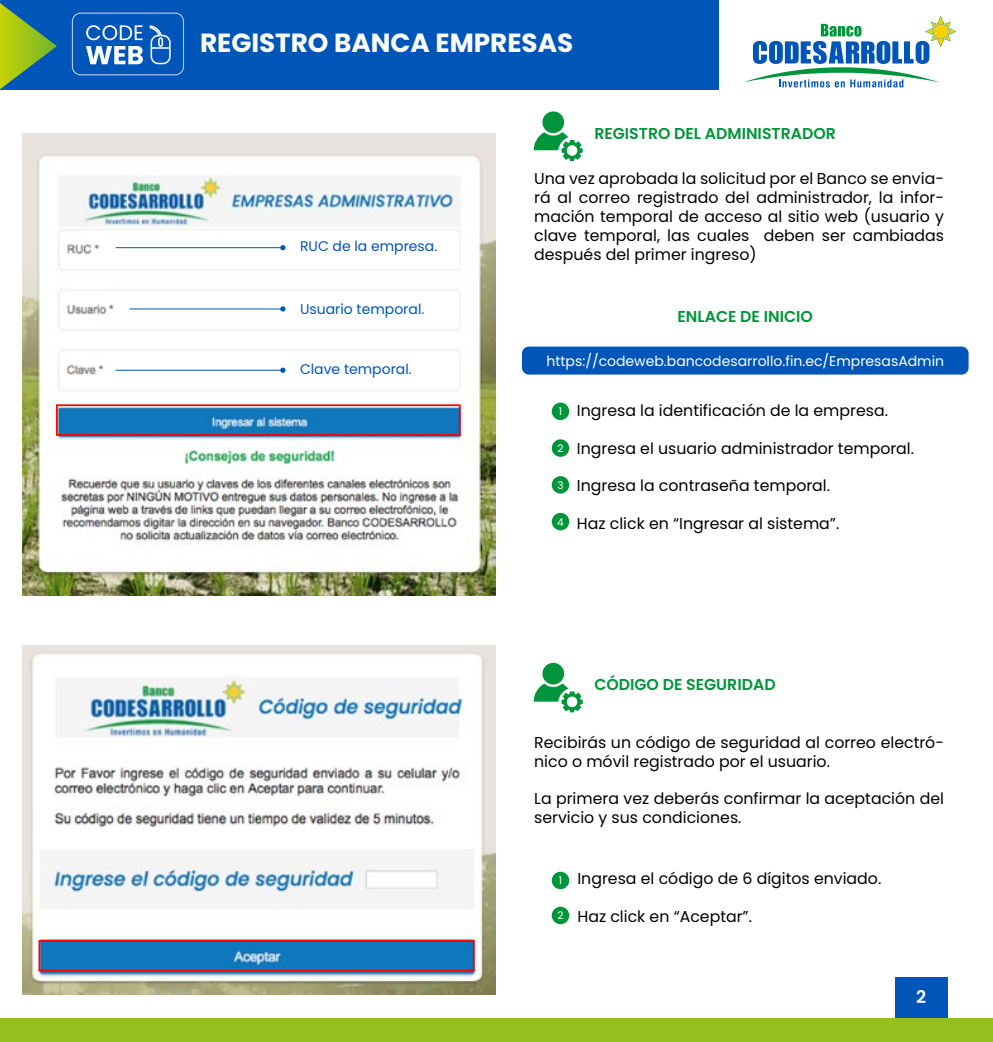
<style>
.page{position:relative;width:993px;height:1042px;background:#fff}
.page>*{position:absolute;margin:0;border:0;box-sizing:border-box;transform-origin:0 0}
.t1{font:700 26.25px "Poppins";color:#fff}
.t2{font:600 17.5px "Poppins";color:#fff}
.t3{font:15.75px/18.9px "Poppins";color:#000}
.t4{font:600 15.75px "Poppins";color:#00953b}
.t5{font:14px "Poppins";color:#fff}
.t6{font:14px "Poppins";color:#0055b8}
.t7{font:10.5px "Poppins";color:#fff}
</style>
<div class="page">
<div style="left:522px;top:347px;width:446px;height:28px;background:#0055b8;border-radius:7px"></div>
<img style="left:23px;top:133px;width:472px;height:462px">
<img style="left:23px;top:646px;width:472px;height:348px">
<div style="left:894px;top:976px;width:53px;height:65px;background:#0055b8"></div>
<svg style="left:743px;top:16px;width:212px;height:72px"></svg>
<div style="left:0;top:0;width:718px;height:89px;background:#0055b8"></div>
<svg style="left:0;top:3px;width:57px;height:86px"></svg>
<svg style="left:72px;top:13px;width:112px;height:62px"></svg>
<div style="left:0;top:1019px;width:992px;height:23px;background:#93c01f"></div>
<svg style="left:280px;top:245px;width:5px;height:5px"></svg>
<hr style="left:116px;top:247px;width:167px;height:1px;background:#0055b8">
<svg style="left:280px;top:306px;width:5px;height:6px"></svg>
<hr style="left:130px;top:308px;width:153px;height:1px;background:#0055b8">
<svg style="left:280px;top:368px;width:5px;height:5px"></svg>
<hr style="left:116px;top:370px;width:167px;height:1px;background:#0055b8">
<div style="left:56px;top:404px;width:404px;height:32px;border:2px solid #f00"></div>
<div style="left:38px;top:940px;width:436px;height:31px;border:2px solid #f00"></div>
<div style="left:542px;top:111px;width:22px;height:22px;background:#00953b;border-radius:50%"></div>
<svg style="left:533px;top:132px;width:49px;height:29px"></svg>
<div style="left:542px;top:663px;width:22px;height:21px;background:#00953b;border-radius:50%"></div>
<svg style="left:533px;top:683px;width:49px;height:29px"></svg>
<div style="left:551px;top:403px;width:18px;height:17px;background:#00953b;border-radius:50%"></div>
<div style="left:551px;top:872px;width:18px;height:17px;background:#00953b;border-radius:50%"></div>
<div style="left:551px;top:907px;width:18px;height:17px;background:#00953b;border-radius:50%"></div>
<div style="left:551px;top:439px;width:18px;height:18px;background:#00953b;border-radius:50%"></div>
<div style="left:551px;top:476px;width:18px;height:18px;background:#00953b;border-radius:50%"></div>
<div style="left:551px;top:513px;width:18px;height:17px;background:#00953b;border-radius:50%"></div>
<h1 class="t1" style="left:200px;top:28px;width:374px">REGISTRO BANCA EMPRESAS</h1>
<p class="t4" style="left:594px;top:125px;width:243px">REGISTRO DEL ADMINISTRADOR</p>
<p class="t6" style="left:300px;top:238px;width:139px">RUC de la empresa.</p>
<p class="t6" style="left:300px;top:301px;width:126px">Usuario temporal.</p>
<p class="t6" style="left:300px;top:361px;width:113px">Clave temporal.</p>
<p class="t3" style="left:534px;top:169px;width:411px;text-align:justify">Una vez aprobada la solicitud por el Banco se envia&shy;rá al correo registrado del administrador, la infor&shy;mación temporal de acceso al sitio web (usuario y clave temporal, las cuales deben ser cambiadas después del primer ingreso)</p>
<p class="t4" style="left:677px;top:307px;width:137px">ENLACE DE INICIO</p>
<p class="t5" style="left:546px;top:353px;width:399px">https://codeweb.bancodesarrollo.fin.ec/EmpresasAdmin</p>
<p class="t7" style="left:558px;top:405px;width:5px">1</p>
<p class="t7" style="left:557px;top:442px;width:8px">2</p>
<p class="t7" style="left:557px;top:479px;width:8px">3</p>
<p class="t7" style="left:557px;top:516px;width:8px">4</p>
<p class="t3" style="left:576px;top:401px;width:312px">Ingresa la identificación de la empresa.</p>
<p class="t3" style="left:576px;top:439px;width:339px">Ingresa el usuario administrador temporal.</p>
<p class="t3" style="left:576px;top:476px;width:255px">Ingresa la contraseña temporal.</p>
<p class="t3" style="left:576px;top:514px;width:264px">Haz click en “Ingresar al sistema”.</p>
<p class="t4" style="left:594px;top:676px;width:183px">CÓDIGO DE SEGURIDAD</p>
<p class="t3" style="left:534px;top:733px;width:411px">Recibirás un código de seguridad al correo electró&shy;nico o móvil registrado por el usuario.</p>
<p class="t3" style="left:534px;top:789px;width:411px">La primera vez deberás confirmar la aceptación del servicio y sus condiciones.</p>
<p class="t7" style="left:558px;top:874px;width:5px">1</p>
<p class="t7" style="left:557px;top:909px;width:8px">2</p>
<p class="t3" style="left:577px;top:869px;width:305px">Ingresa el código de 6 dígitos enviado.</p>
<p class="t3" style="left:577px;top:907px;width:176px">Haz click en “Aceptar”.</p>
<p class="t2" style="left:915px;top:987px;width:12px">2</p>
</div>
